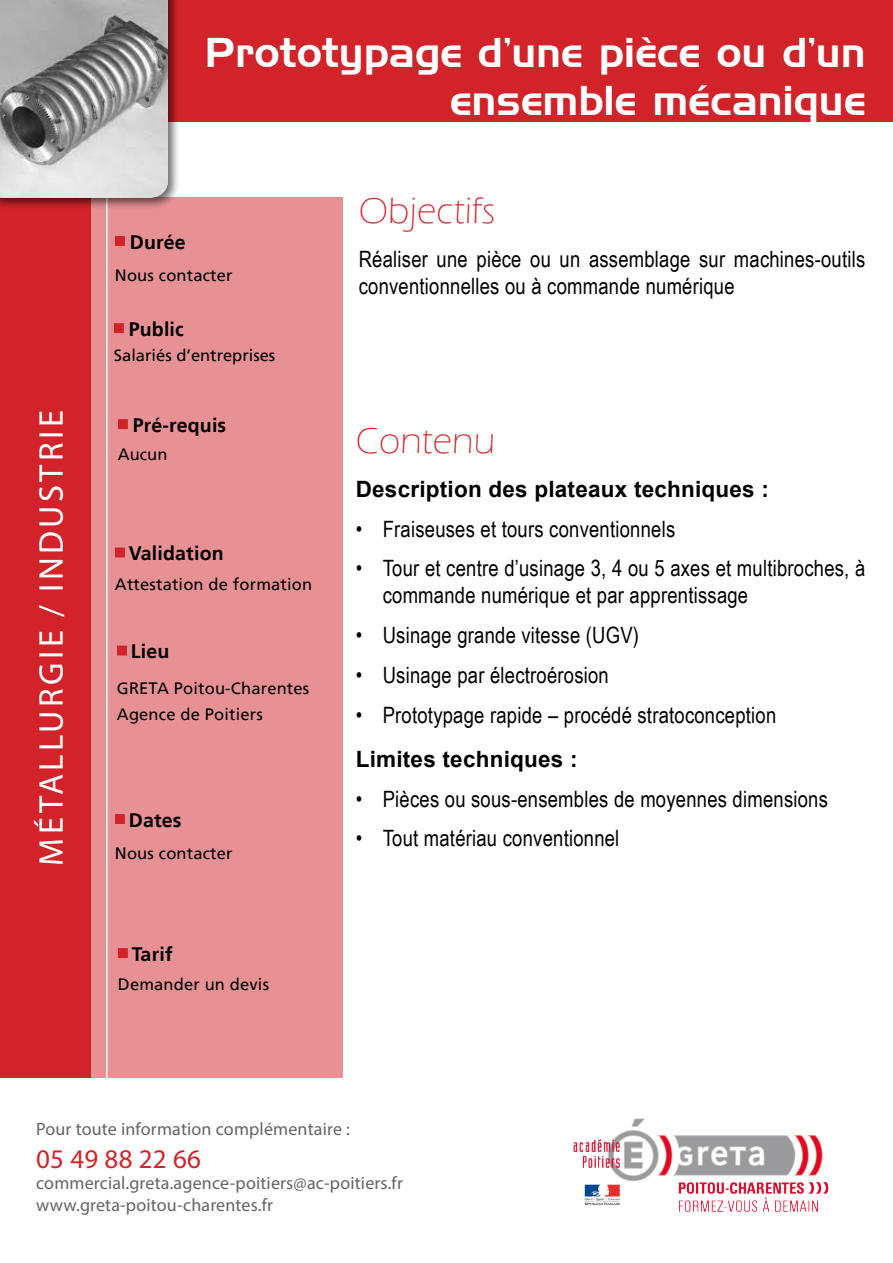
<style>
.page{position:relative;width:893px;height:1263px;background:#fff}
.page>*{position:absolute;margin:0;border:0;box-sizing:border-box;transform-origin:0 0}
.t1{font:40.5px/48.6px "Handel Gothic BT";letter-spacing:.01em;color:#fff;text-align:right}
.t2{font:300 37.5px "Eras ITC";letter-spacing:.01em;color:#d2232a}
.t3{font:34.5px "Myriad Pro";letter-spacing:.1em;color:#fff}
.t4{font:27px "Myriad Pro";letter-spacing:.01em;color:#d2232a}
.t5{font:22.5px/27px "Arial Narrow";letter-spacing:.01em;color:#000}
.t6{font:700 22.5px "Arial";letter-spacing:.01em;color:#000}
.t7{font:700 19.5px "Frutiger LT";letter-spacing:.01em;color:#000}
.t8{font:18px "Myriad Pro";letter-spacing:.01em;color:#636466}
.t9{font:16.5px "Frutiger LT";letter-spacing:.01em;color:#000}
</style>
<div class="page">
<div style="left:118px;top:0;width:775px;height:122px;background:#d2232a"></div>
<div style="left:87px;top:198px;width:256px;height:880px;background:#e89194"></div>
<div style="left:0;top:198px;width:91px;height:880px;background:#d2232a"></div>
<hr style="left:106px;top:198px;width:2px;height:880px;background:#fff">
<div style="left:0;top:0;width:180px;height:210px;background:#000;opacity:.57"></div>
<img style="left:0;top:0;width:168px;height:198px">
<img style="left:573px;top:1118px;width:256px;height:94px">
<div style="left:115px;top:236px;width:10px;height:10px;background:#d2232a"></div>
<div style="left:114px;top:323px;width:10px;height:10px;background:#d2232a;border:2px solid #d2232a"></div>
<div style="left:115px;top:547px;width:10px;height:10px;background:#d2232a;border:2px solid #d2232a"></div>
<div style="left:118px;top:948px;width:10px;height:10px;background:#d2232a"></div>
<div style="left:117px;top:646px;width:10px;height:9px;background:#d2232a"></div>
<div style="left:115px;top:814px;width:10px;height:10px;background:#d2232a"></div>
<div style="left:118px;top:419px;width:10px;height:10px;background:#d2232a;border:2px solid #d2232a"></div>
<p class="t1" style="left:205px;top:28px;width:662px">Prototypage d’une pièce ou d’un ensemble mécanique</p>
<h3 class="t3" style="left:30px;top:865px;width:457px;rotate:-90deg">MÉTALLURGIE / INDUSTRIE</h3>
<p class="t7" style="left:130px;top:231px;width:58px">Durée</p>
<p class="t9" style="left:115px;top:266px;width:119px">Nous contacter</p>
<p class="t7" style="left:129px;top:318px;width:57px">Public</p>
<p class="t9" style="left:114px;top:345px;width:163px">Salariés d’entreprises</p>
<p class="t7" style="left:133px;top:414px;width:95px">Pré-requis</p>
<p class="t9" style="left:118px;top:445px;width:51px">Aucun</p>
<p class="t7" style="left:129px;top:542px;width:96px">Validation</p>
<p class="t9" style="left:115px;top:574px;width:199px">Attestation de formation</p>
<p class="t7" style="left:131px;top:640px;width:40px">Lieu</p>
<p class="t9" style="left:117px;top:678px;width:194px">GRETA Poitou-Charentes</p>
<p class="t9" style="left:117px;top:705px;width:147px">Agence de Poitiers</p>
<p class="t7" style="left:129px;top:809px;width:54px">Dates</p>
<p class="t9" style="left:115px;top:844px;width:119px">Nous contacter</p>
<p class="t7" style="left:132px;top:943px;width:42px">Tarif</p>
<p class="t9" style="left:118px;top:975px;width:153px">Demander un devis</p>
<p class="t2" style="left:359px;top:190px;width:138px">Objectifs</p>
<p class="t5" style="left:359px;top:245px;width:508px">Réaliser une pièce ou un assemblage sur machines-outils conventionnelles ou à commande numérique</p>
<p class="t2" style="left:356px;top:420px;width:141px">Contenu</p>
<p class="t6" style="left:356px;top:474px;width:415px">Description des plateaux techniques :</p>
<p class="t5" style="left:356px;top:514px;width:321px">• Fraiseuses et tours conventionnels</p>
<p class="t5" style="left:383px;top:554px;width:484px;text-indent:-27px">• Tour et centre d’usinage 3, 4 ou 5 axes et multibroches, à commande numérique et par apprentissage</p>
<p class="t5" style="left:356px;top:621px;width:285px">• Usinage grande vitesse (UGV)</p>
<p class="t5" style="left:356px;top:661px;width:255px">• Usinage par électroérosion</p>
<p class="t5" style="left:356px;top:700px;width:422px">• Prototypage rapide – procédé stratoconception</p>
<p class="t6" style="left:356px;top:744px;width:223px">Limites techniques :</p>
<p class="t5" style="left:356px;top:784px;width:474px">• Pièces ou sous-ensembles de moyennes dimensions</p>
<p class="t5" style="left:356px;top:824px;width:265px">• Tout matériau conventionnel</p>
<p class="t8" style="left:36px;top:1118px;width:315px">Pour toute information complémentaire :</p>
<p class="t4" style="left:36px;top:1142px;width:166px">05 49 88 22 66</p>
<p class="t8" style="left:36px;top:1172px;width:368px">commercial.greta.agence-poitiers@ac-poitiers.fr</p>
<p class="t8" style="left:36px;top:1194px;width:238px">www.greta-poitou-charentes.fr</p>
</div>
